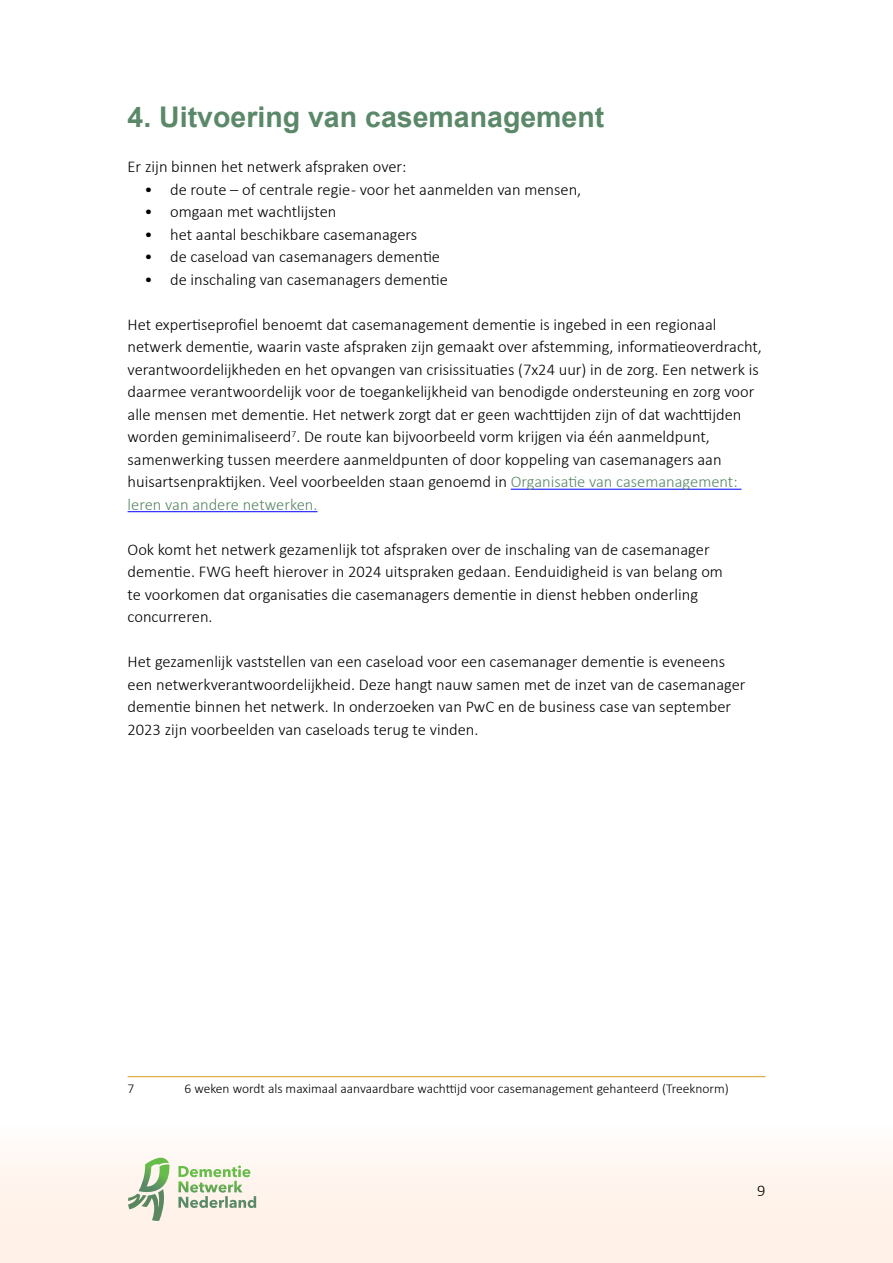
<style>
.page{position:relative;width:893px;height:1263px;background:#fff}
.page>*{position:absolute;margin:0;border:0;box-sizing:border-box;transform-origin:0 0}
.t1{font:700 28.5px "Arial";color:#5a8868}
.t2{font:300 16.5px/22.5px "Calibri";color:#000}
.t3{font:300 13.5px "Calibri";color:#000}
.s1{color:#5a8868}
</style>
<div class="page">
<div style="left:0;top:1125px;width:893px;height:138px;background:#fff1e7"></div>
<svg style="left:128px;top:1158px;width:41px;height:63px"></svg>
<svg style="left:178px;top:1165px;width:78px;height:43px"></svg>
<hr style="left:511px;top:489px;width:230px;height:1px;background:#00f">
<hr style="left:128px;top:511px;width:189px;height:1px;background:#00f">
<hr style="left:128px;top:1076px;width:637px;height:1px;background:#d79d1a">
<h1 class="t1" style="left:128px;top:98px;width:478px">4. Uitvoering van casemanagement</h1>
<p class="t2" style="left:128px;top:155px;width:281px">Er zijn binnen het netwerk afspraken over:</p>
<p class="t2" style="left:145px;top:178px;width:438px">• de route – of centrale regie - voor het aanmelden van mensen,</p>
<p class="t2" style="left:145px;top:200px;width:193px">• omgaan met wachtlijsten</p>
<p class="t2" style="left:145px;top:223px;width:274px">• het aantal beschikbare casemanagers</p>
<p class="t2" style="left:145px;top:245px;width:297px">• de caseload van casemanagers dementie</p>
<p class="t2" style="left:145px;top:268px;width:305px">• de inschaling van casemanagers dementie</p>
<p class="t2" style="left:128px;top:313px;width:636px">Het expertiseprofiel benoemt dat casemanagement dementie is ingebed in een regionaal netwerk dementie, waarin vaste afspraken zijn gemaakt over afstemming, informatieoverdracht, verantwoordelijkheden en het opvangen van crisissituaties (7x24 uur) in de zorg. Een netwerk is daarmee verantwoordelijk voor de toegankelijkheid van benodigde ondersteuning en zorg voor alle mensen met dementie. Het netwerk zorgt dat er geen wachttijden zijn of dat wachttijden worden geminimaliseerd<sup>7</sup>. De route kan bijvoorbeeld vorm krijgen via één aanmeldpunt, samenwerking tussen meerdere aanmeldpunten of door koppeling van casemanagers aan huisartsenpraktijken. Veel voorbeelden staan genoemd in <span class="s1">Organisatie van casemanagement: leren van andere netwerken.</span></p>
<p class="t2" style="left:128px;top:538px;width:597px">Ook komt het netwerk gezamenlijk tot afspraken over de inschaling van de casemanager dementie. FWG heeft hierover in 2024 uitspraken gedaan. Eenduidigheid is van belang om te voorkomen dat organisaties die casemanagers dementie in dienst hebben onderling concurreren.</p>
<p class="t2" style="left:128px;top:650px;width:620px">Het gezamenlijk vaststellen van een caseload voor een casemanager dementie is eveneens een netwerkverantwoordelijkheid. Deze hangt nauw samen met de inzet van de casemanager dementie binnen het netwerk. In onderzoeken van PwC en de business case van september 2023 zijn voorbeelden van caseloads terug te vinden.</p>
<p class="t3" style="left:128px;top:1080px;width:8px">7</p>
<p class="t3" style="left:185px;top:1080px;width:546px">6 weken wordt als maximaal aanvaardbare wachttijd voor casemanagement gehanteerd (Treeknorm)</p>
<p class="t2" style="left:757px;top:1179px;width:10px">9</p>
</div>
